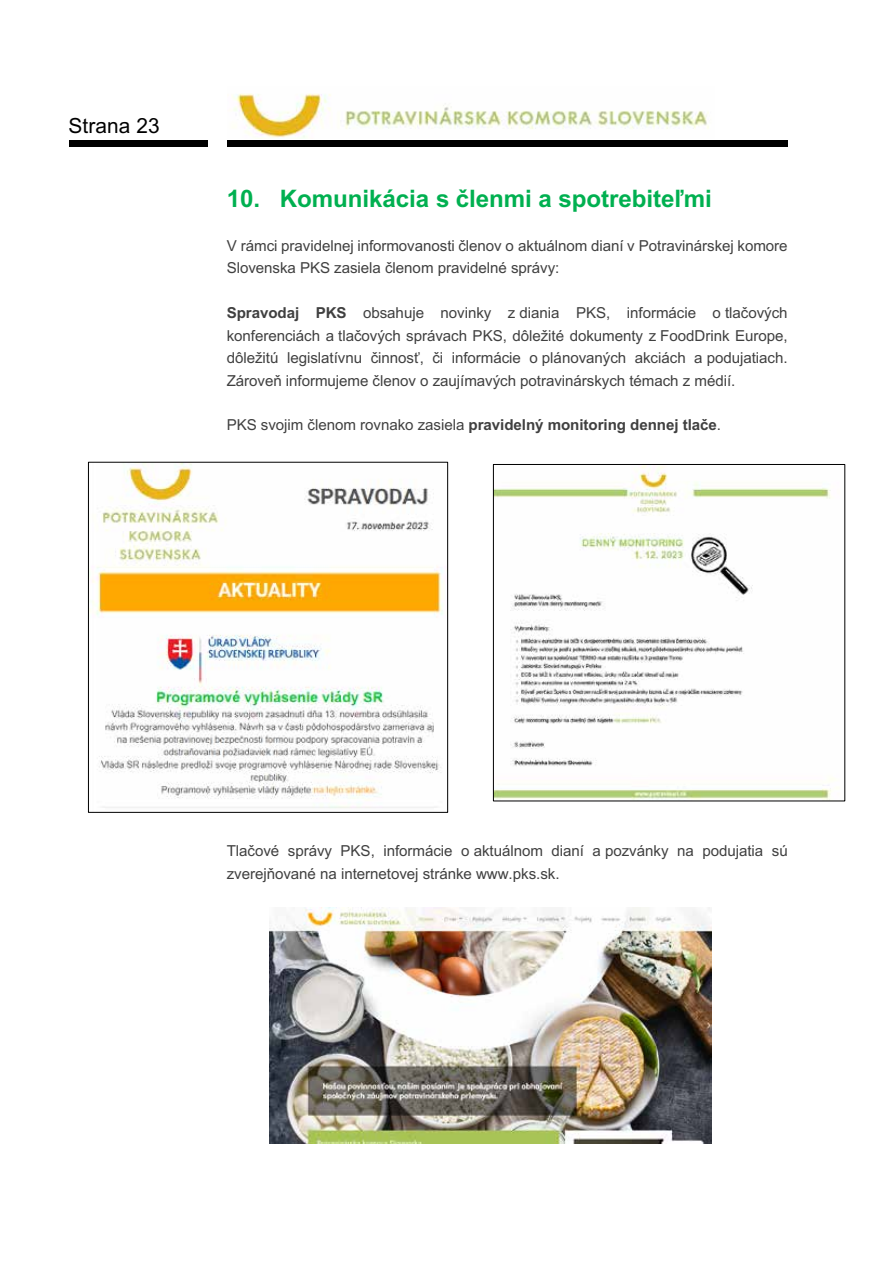
<style>
.page{position:relative;width:893px;height:1263px;background:#fff}
.page>*{position:absolute;margin:0;border:0;box-sizing:border-box;transform-origin:0 0}
.t1{font:700 24.15px "Arial";letter-spacing:-.005em;color:#00b050}
.t2{font:20.85px "Arial";letter-spacing:.005em;color:#000}
.t3{font:15.15px/22.5px "Arial";letter-spacing:-.005em;color:#404040}
.t4{font:700 15.15px "Arial";letter-spacing:-.005em;color:#404040}
.s1{font-weight:700}
.s2{font-weight:400}
</style>
<div class="page">
<div style="left:69px;top:141px;width:139px;height:6px;background:#000"></div>
<div style="left:227px;top:141px;width:561px;height:6px;background:#000"></div>
<img style="left:232px;top:93px;width:477px;height:46px">
<img style="left:90px;top:464px;width:353px;height:344px">
<div style="left:88px;top:462px;width:360px;height:350px;border:1px solid #000"></div>
<img style="left:495px;top:466px;width:339px;height:333px">
<div style="left:493px;top:464px;width:352px;height:337px;border:1px solid #000"></div>
<img style="left:270px;top:908px;width:442px;height:235px">
<h2 class="t2" style="left:69px;top:111px;width:92px">Strana 23</h2>
<h1 class="t1" style="left:227px;top:182px;width:487px">10. Komunikácia s členmi a spotrebiteľmi</h1>
<p class="t3" style="left:227px;top:234px;width:562px">V rámci pravidelnej informovanosti členov o aktuálnom dianí v Potravinárskej komore<br>Slovenska PKS zasiela členom pravidelné správy:</p>
<p class="t3" style="left:227px;top:302px;width:562px;text-align:justify"><span class="s1">Spravodaj PKS</span> obsahuje novinky z diania PKS, informácie o tlačových konferenciách a tlačových správach PKS, dôležité dokumenty z FoodDrink Europe, dôležitú legislatívnu činnosť, či informácie o plánovaných akciách a podujatiach.<br>Zároveň informujeme členov o zaujímavých potravinárskych témach z médií.</p>
<p class="t4" style="left:227px;top:414px;width:496px"><span class="s2">PKS svojim členom rovnako zasiela</span> pravidelný monitoring dennej tlače<span class="s2">.</span></p>
<p class="t3" style="left:227px;top:840px;width:562px">Tlačové správy PKS, informácie o aktuálnom dianí a pozvánky na podujatia sú zverejňované na internetovej stránke www.pks.sk.</p>
</div>
